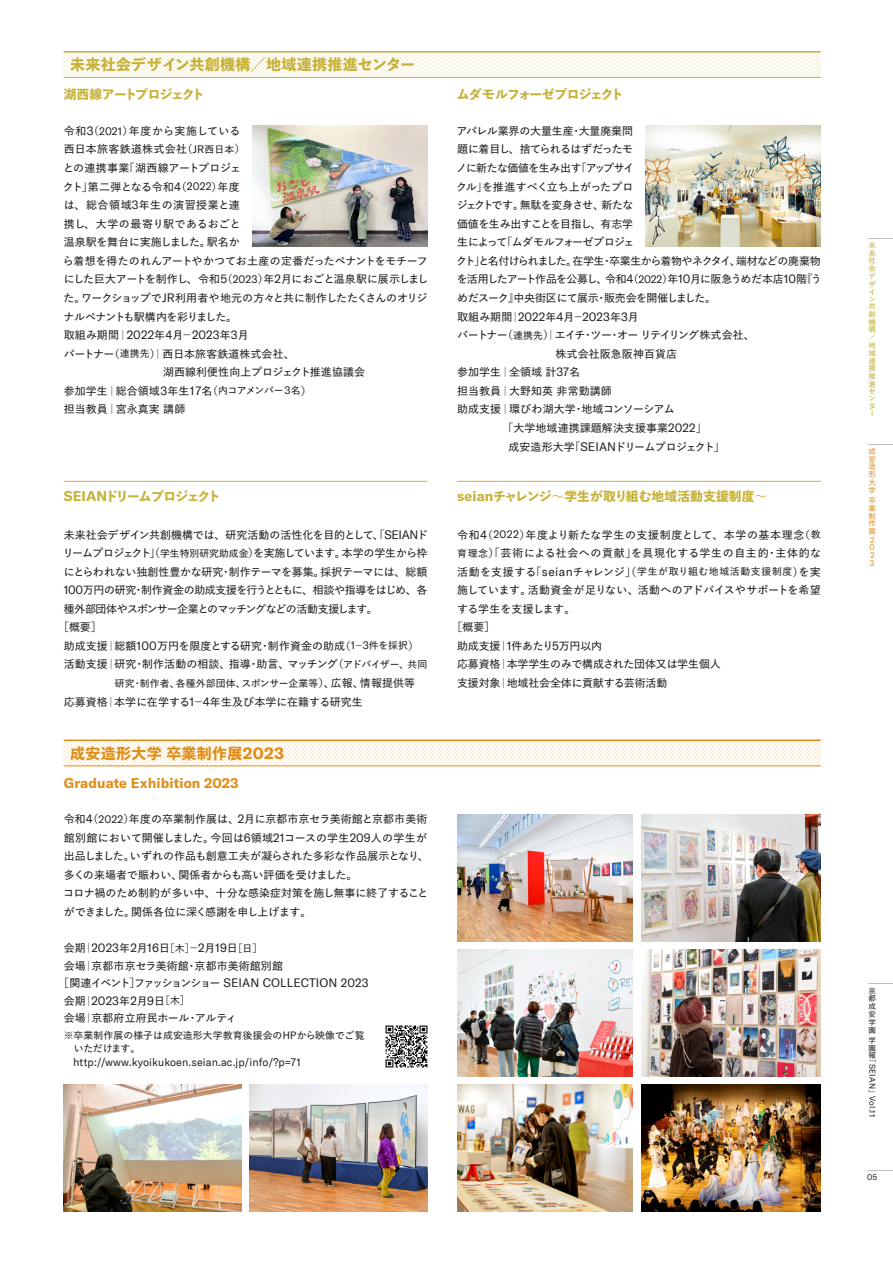
<style>
.page{position:relative;width:893px;height:1263px;background:#fff}
.page>*{position:absolute;margin:0;border:0;box-sizing:border-box;transform-origin:0 0}
.t1{font:15px "Yu Gothic Std E";letter-spacing:.02em;color:#c7b137}
.t2{font:15px "Yu Gothic Std E";letter-spacing:.02em;color:#e18e17}
.見出し{font:700 14.1px "GT America";letter-spacing:.01em;color:#e18e17}
.見出し-2{font:12.75px "Yu Gothic Std E";letter-spacing:.01em;color:#c7b137}
.見出し-3{font:12.75px "Yu Gothic Std E";letter-spacing:-.05em;color:#c7b137}
.見出し-4{font:12.75px "Yu Gothic Std E";letter-spacing:-.11em;color:#c7b137}
.t3{font:12px "GT America";letter-spacing:.01em;color:#231f20}
.t4{font:10.95px/18.6px "Yu Gothic Std D";letter-spacing:-.01em;color:#231f20}
.t5{font:10.95px/18.6px "Yu Gothic Std D";letter-spacing:.01em;color:#231f20}
.t6{font:10.95px/18.6px "Yu Gothic Std D";letter-spacing:-.05em;color:#231f20}
.t7{font:10.95px "Yu Gothic Std D";letter-spacing:-.07em;color:#231f20}
.t8{font:10.95px "Yu Gothic Std D";letter-spacing:-.06em;color:#231f20}
.t9{font:10.8px "GT America";letter-spacing:.01em;color:#231f20}
.t10{font:9.9px/13.5px "Yu Gothic Std D";letter-spacing:.01em;color:#231f20}
.t11{font:8.25px "GT America";letter-spacing:.035em;color:#231f20}
.t12{font:8.25px/7.8px "GT America";color:#e18e17;text-align:justify}
.t13{font:7.5px/7.6px "Yu Gothic Std D";color:#c7b137}
.t14{font:7.5px/7.8px "Yu Gothic Std D";color:#231f20;text-align:justify}
.t15{font:7.5px/7.8px "Yu Gothic Std D";color:#e18e17;text-align:justify}
.t16{font:7.5px "Yu Gothic Std D";color:#231f20;scale:5.5 1}
.s1{font-family:"GT America";font-size:12px}
.s2{font-family:"GT America";font-size:10.8px}
.s3{font-size:9.9px}
.s4{font-family:"GT America";font-weight:700;font-size:14.1px}
.s5{font-size:10.95px}
.s6{font-family:"GT America";font-weight:700;font-size:16.5px}
.s7{font-family:"Yu Gothic Std D";font-size:10.95px}
.s8{font-family:"Yu Gothic Std D";font-size:9.9px}
</style>
<div class="page">
<img style="left:641px;top:950px;width:180px;height:127px">
<img style="left:641px;top:1085px;width:180px;height:127px">
<svg style="left:64px;top:741px;width:757px;height:24px"></svg>
<svg style="left:64px;top:53px;width:757px;height:24px;fill:#f6f3e1"></svg>
<hr style="left:64px;top:739px;width:757px;height:2px;background:#e18e17">
<hr style="left:64px;top:766px;width:757px;height:1px;background:#e18e17">
<img style="left:253px;top:125px;width:174px;height:122px">
<hr style="left:64px;top:51px;width:757px;height:2px;background:#c7b137">
<hr style="left:64px;top:77px;width:757px;height:1px;background:#c7b137">
<hr style="left:64px;top:481px;width:363px;height:1px;background:#c7b137">
<hr style="left:457px;top:481px;width:364px;height:1px;background:#c7b137">
<img style="left:641px;top:815px;width:180px;height:126px">
<img style="left:457px;top:815px;width:176px;height:126px">
<img style="left:385px;top:1025px;width:43px;height:43px">
<img style="left:457px;top:950px;width:176px;height:127px">
<img style="left:457px;top:1085px;width:176px;height:127px">
<img style="left:250px;top:1085px;width:177px;height:127px">
<img style="left:64px;top:1085px;width:177px;height:127px">
<img style="left:646px;top:125px;width:175px;height:122px">
<p class="t1" style="left:70px;top:53px;width:346px">未来社会デザイン共創機構／地域連携推進センター</p>
<p class="見出し-3" style="left:64px;top:85px;width:142px">湖西線アートプロジェクト</p>
<p class="見出し-3" style="left:457px;top:85px;width:168px">ムダモルフォーゼプロジェクト</p>
<p class="t4" style="left:63px;top:121px;width:367px">令和<span class="s1">3</span>（<span class="s2">2021</span>）年度から実施している<br>西日本旅客鉄道株式会社（<span class="s2">JR</span><span class="s3">西日本</span>）<br>との連携事業「湖西線アートプロジェ<br>クト」第二弾となる令和<span class="s1">4</span>（<span class="s2">2022</span>）年度<br>は、総合領域<span class="s1">3</span>年生の演習授業と連<br>携し、大学の最寄り駅であるおごと<br>温泉駅を舞台に実施しました。駅名か<br>ら着想を得たのれんアートやかつてお土産の定番だったペナントをモチーフにした巨大アートを制作し、令和<span class="s1">5</span>（<span class="s2">2023</span>）年<span class="s1">2</span>月におごと温泉駅に展示しました。ワークショップで<span class="s1">JR</span>利用者や地元の方々と共に制作したたくさんのオリジナルペナントも駅構内を彩りました。</p>
<p class="t4" style="left:64px;top:325px;width:186px">取組み期間｜<span class="s1">2022</span>年<span class="s1">4</span>月－<span class="s1">2023</span>年<span class="s1">3</span>月</p>
<p class="t5" style="left:64px;top:344px;width:232px">パートナー（<span class="s3">連携先</span>）｜西日本旅客鉄道株式会社、</p>
<p class="t5" style="left:163px;top:362px;width:204px">湖西線利便性向上プロジェクト推進協議会</p>
<p class="t5" style="left:64px;top:381px;width:249px">参加学生｜総合領域<span class="s1">3</span>年生<span class="s1">17</span>名（<span class="s3">内コアメンバー</span><span class="s2">3</span><span class="s3">名</span>）</p>
<p class="t5" style="left:64px;top:399px;width:123px">担当教員｜宮永真実講師</p>
<p class="見出し-4" style="left:64px;top:486px;width:158px"><span class="s4">SEIAN</span>ドリームプロジェクト</p>
<p class="t4" style="left:63px;top:525px;width:367px;text-align:justify">未来社会デザイン共創機構では、研究活動の活性化を目的として、「<span class="s1">SEIAN</span>ドリームプロジェクト」（<span class="s3">学生特別研究助成金</span>）を実施しています。本学の学生から枠にとらわれない独創性豊かな研究・制作テーマを募集。採択テーマには、総額<span class="s1">100</span>万円の研究・制作資金の助成支援を行うとともに、相談や指導をはじめ、各種外部団体やスポンサー企業とのマッチングなどの活動支援します。</p>
<p class="t4" style="left:58px;top:617px;width:45px">［概要］</p>
<p class="t5" style="left:64px;top:636px;width:357px">助成支援｜総額<span class="s1">100</span>万円を限度とする研究・制作資金の助成（<span class="s2">1</span><span class="s3">－</span><span class="s2">3</span><span class="s3">件を採択</span>）</p>
<p class="t5" style="left:64px;top:654px;width:365px">活動支援｜研究・制作活動の相談、指導・助言、マッチング（<span class="s3">アドバイザー、共同</span></p>
<p class="t10" style="left:115px;top:676px;width:302px">研究・制作者、各種外部団体、スポンサー企業等<span class="s5">）、広報、情報提供等</span></p>
<p class="t5" style="left:64px;top:692px;width:301px">応募資格｜本学に在学する<span class="s1">1</span>－<span class="s1">4</span>年生及び本学に在籍する研究生</p>
<p class="t2" style="left:70px;top:742px;width:215px">成安造形大学卒業制作展<span class="s6">2023</span></p>
<p class="見出し" style="left:64px;top:774px;width:176px">Graduate Exhibition 2023</p>
<p class="t5" style="left:64px;top:809px;width:367px">令和<span class="s1">4</span>（<span class="s2">2022</span>）年度の卒業制作展は、<span class="s1">2</span>月に京都市京セラ美術館と京都市美術館別館において開催しました。今回は<span class="s1">6</span>領域<span class="s1">21</span>コースの学生<span class="s1">209</span>人の学生が出品しました。いずれの作品も創意工夫が凝らされた多彩な作品展示となり、多くの来場者で賑わい、関係者からも高い評価を受けました。</p>
<p class="t4" style="left:63px;top:883px;width:367px">コロナ禍のため制約が多い中、十分な感染症対策を施し無事に終了することができました。関係各位に深く感謝を申し上げます。</p>
<p class="t3" style="left:64px;top:941px;width:200px"><span class="s7">会期｜</span>2023<span class="s7">年</span>2<span class="s7">月</span>16<span class="s7">日</span><span class="s8">［木］</span><span class="s7">－</span>2<span class="s7">月</span>19<span class="s7">日</span><span class="s8">［日］</span></p>
<p class="t5" style="left:64px;top:956px;width:221px">会場｜京都市京セラ美術館・京都市美術館別館</p>
<p class="t3" style="left:58px;top:976px;width:312px"><span class="s7">［関連イベント］ファッションショー</span> SEIAN COLLECTION 2023</p>
<p class="t4" style="left:64px;top:991px;width:128px">会期｜<span class="s1">2023</span>年<span class="s1">2</span>月<span class="s1">9</span>日<span class="s3">［木］</span></p>
<p class="t4" style="left:64px;top:1008px;width:174px">会場｜京都府立府民ホール・アルティ</p>
<p class="t10" style="left:74px;top:1028px;width:292px;text-indent:-10px">※卒業制作展の様子は成安造形大学教育後援会のＨＰから映像でご覧いただけます。</p>
<p class="t9" style="left:73px;top:1055px;width:229px">http://www.kyoikukoen.seian.ac.jp/info/?p=71</p>
<p class="t6" style="left:456px;top:121px;width:367px">アパレル業界の大量生産・大量廃棄問<br>題に着目し、捨てられるはずだったモ<br>ノに新たな価値を生み出す「アップサイ<br>クル」を推進すべく立ち上がったプロ<br>ジェクトです。無駄を変身させ、新たな<br>価値を生み出すことを目指し、有志学<br>生によって「ムダモルフォーゼプロジェ<br>クト」と名付けられました。在学生・卒業生から着物やネクタイ、端材などの廃棄物を活用したアート作品を公募し、令和<span class="s1">4</span>（<span class="s2">2022</span>）年<span class="s1">10</span>月に阪急うめだ本店<span class="s1">10</span>階『うめだスーク』中央街区にて展示・販売会を開催しました。</p>
<p class="t4" style="left:457px;top:307px;width:183px">取組み期間｜<span class="s1">2022</span>年<span class="s1">4</span>月－<span class="s1">2023</span>年<span class="s1">3</span>月</p>
<p class="t7" style="left:457px;top:327px;width:299px">パートナー（<span class="s3">連携先</span>）｜エイチ・ツー・オーリテイリング株式会社、</p>
<p class="t5" style="left:457px;top:344px;width:221px">　　　　　　　　　株式会社阪急阪神百貨店</p>
<p class="t5" style="left:457px;top:362px;width:125px">参加学生｜全領域計<span class="s1">37</span>名</p>
<p class="t5" style="left:457px;top:381px;width:156px">担当教員｜大野知英非常勤講師</p>
<p class="t5" style="left:457px;top:399px;width:219px">助成支援｜環びわ湖大学・地域コンソーシアム</p>
<p class="t5" style="left:457px;top:418px;width:251px">　　　　「大学地域連携課題解決支援事業<span class="s1">2022</span>」</p>
<p class="t8" style="left:457px;top:438px;width:269px">　　　　 成安造形大学「<span class="s1">SEIAN</span>ドリームプロジェクト」</p>
<p class="見出し-2" style="left:457px;top:486px;width:312px"><span class="s4">seian</span>チャレンジ～学生が取り組む地域活動支援制度～</p>
<p class="t4" style="left:457px;top:525px;width:365px;text-align:justify">令和<span class="s1">4</span>（<span class="s2">2022</span>）年度より新たな学生の支援制度として、本学の基本理念（<span class="s3">教育理念</span>）「芸術による社会への貢献」を具現化する学生の自主的・主体的な活動を支援する「<span class="s1">seian</span>チャレンジ」（<span class="s3">学生が取り組む地域活動支援制度</span>）を実施しています。活動資金が足りない、活動へのアドバイスやサポートを希望する学生を支援します。</p>
<p class="t4" style="left:452px;top:617px;width:45px">［概要］</p>
<p class="t4" style="left:457px;top:636px;width:147px">助成支援｜<span class="s1">1</span>件あたり<span class="s1">5</span>万円以内</p>
<p class="t4" style="left:457px;top:654px;width:265px">応募資格｜本学学生のみで構成された団体又は学生個人</p>
<p class="t4" style="left:457px;top:673px;width:212px">支援対象｜地域社会全体に貢献する芸術活動</p>
<p class="t13" style="left:868px;top:241px;width:9px">未来社会デザイン共創機構／地域連携推進センター</p>
<p class="t15" style="left:868px;top:447px;width:9px">成安造形大学</p>
<p class="t15" style="left:868px;top:496px;width:9px">卒業制作展</p>
<p class="t12" style="left:870px;top:536px;width:7px">2<br>0<br>2<br>3</p>
<p class="t16" style="left:867px;top:978px;width:9px">｜</p>
<p class="t14" style="left:868px;top:986px;width:9px">京都成安学園</p>
<p class="t14" style="left:868px;top:1036px;width:9px">学園報</p>
<p class="t14" style="left:868px;top:1055px;width:9px">「</p>
<p class="t11" style="left:877px;top:1064px;width:27px;rotate:90deg">SEIAN</p>
<p class="t14" style="left:868px;top:1089px;width:8px">」</p>
<p class="t11" style="left:877px;top:1096px;width:23px;rotate:90deg">Vol.11</p>
<p class="t16" style="left:867px;top:1165px;width:9px">｜</p>
<p class="t11" style="left:867px;top:1172px;width:11px">05</p>
</div>
